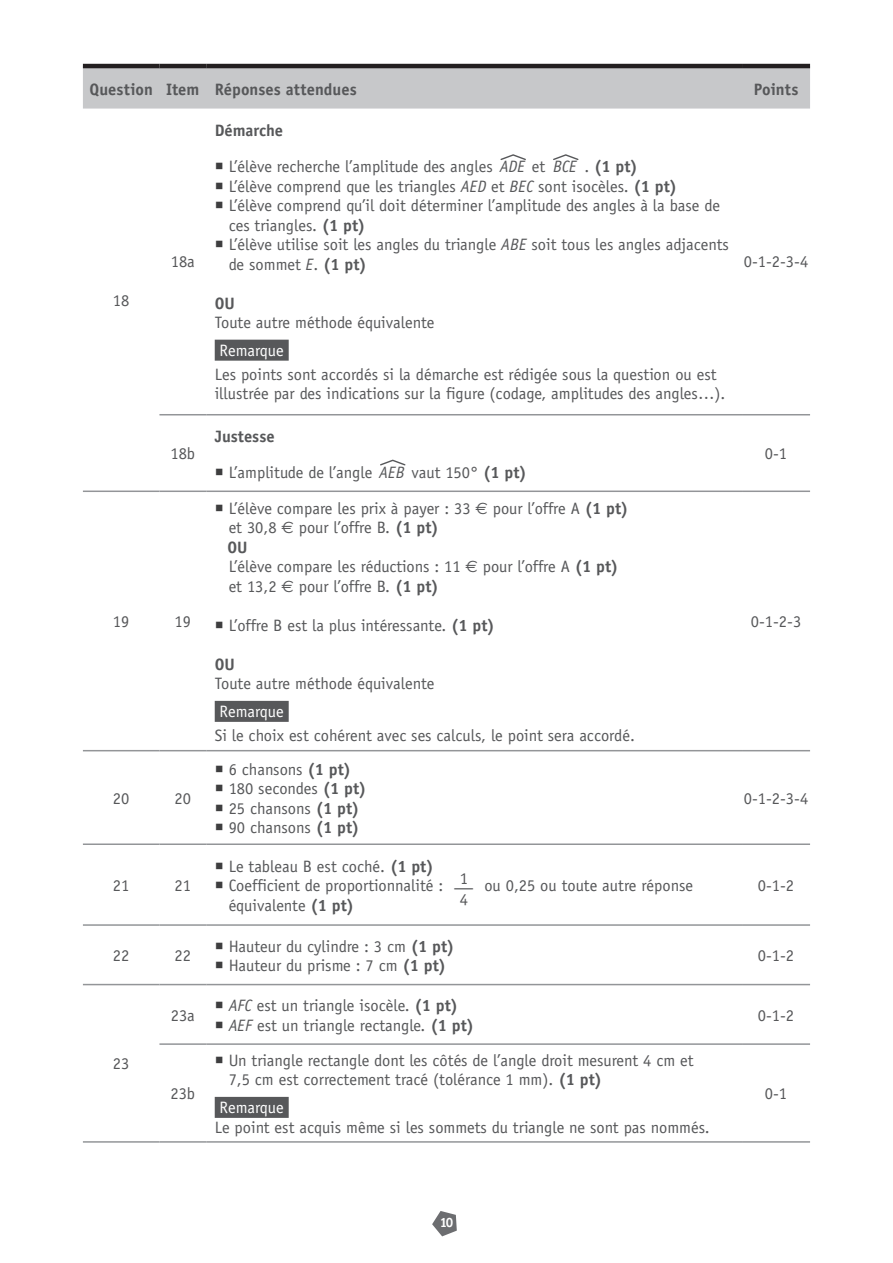
<style>
.page{position:relative;width:893px;height:1263px;background:#fff}
.page>*{position:absolute;margin:0;border:0;box-sizing:border-box;transform-origin:0 0}
.t1{font:16.5px/19.5px "Officina Sans";color:#57585a}
.t2{font:700 16.5px "Officina Sans";color:#57585a}
.t3{font:16.5px "Officina Sans";color:#fff}
.t4{font:italic 16.5px "Officina Sans";color:#57585a}
.t5{font:16.5px/12px "Officina Sans";color:#57585a;text-align:center;scale:2.5 1}
.t6{font:700 13.5px "Officina Serif";color:#fff}
.s1{color:#3e3e3f}
.s2{font-style:italic}
.s3{font-weight:400}
.s4{font-weight:700}
.s5{font-family:"Euro Sans"}
</style>
<div class="page">
<svg style="left:432px;top:1211px;width:25px;height:25px"></svg>
<div style="left:83px;top:68px;width:727px;height:41px;background:#c7c8ca"></div>
<hr style="left:159px;top:414px;width:47px;height:1px;background:#939598">
<hr style="left:742px;top:414px;width:68px;height:1px;background:#939598">
<hr style="left:159px;top:490px;width:47px;height:2px;background:#939598">
<hr style="left:742px;top:490px;width:68px;height:2px;background:#939598">
<hr style="left:159px;top:750px;width:47px;height:1px;background:#939598">
<hr style="left:742px;top:750px;width:68px;height:1px;background:#939598">
<hr style="left:159px;top:843px;width:47px;height:2px;background:#939598">
<hr style="left:742px;top:843px;width:68px;height:2px;background:#939598">
<hr style="left:159px;top:924px;width:47px;height:2px;background:#939598">
<hr style="left:742px;top:924px;width:68px;height:2px;background:#939598">
<hr style="left:159px;top:984px;width:47px;height:1px;background:#939598">
<hr style="left:742px;top:984px;width:68px;height:1px;background:#939598">
<hr style="left:159px;top:1043px;width:47px;height:2px;background:#939598">
<hr style="left:742px;top:1043px;width:68px;height:2px;background:#939598">
<hr style="left:159px;top:1141px;width:47px;height:2px;background:#939598">
<hr style="left:742px;top:1141px;width:68px;height:2px;background:#939598">
<hr style="left:206px;top:414px;width:536px;height:1px;background:#939598">
<hr style="left:206px;top:490px;width:536px;height:2px;background:#939598">
<hr style="left:206px;top:750px;width:536px;height:1px;background:#939598">
<hr style="left:206px;top:843px;width:536px;height:2px;background:#939598">
<hr style="left:206px;top:924px;width:536px;height:2px;background:#939598">
<hr style="left:206px;top:984px;width:536px;height:1px;background:#939598">
<hr style="left:206px;top:1043px;width:536px;height:2px;background:#939598">
<hr style="left:206px;top:1141px;width:536px;height:2px;background:#939598">
<hr style="left:83px;top:64px;width:76px;height:4px;background:#231f20">
<hr style="left:742px;top:64px;width:68px;height:4px;background:#231f20">
<hr style="left:159px;top:64px;width:47px;height:4px;background:#231f20">
<hr style="left:206px;top:64px;width:536px;height:4px;background:#231f20">
<hr style="left:83px;top:750px;width:76px;height:1px;background:#939598">
<hr style="left:83px;top:843px;width:76px;height:2px;background:#939598">
<hr style="left:83px;top:924px;width:76px;height:2px;background:#939598">
<hr style="left:83px;top:490px;width:76px;height:2px;background:#939598">
<hr style="left:83px;top:984px;width:76px;height:1px;background:#939598">
<hr style="left:83px;top:1141px;width:76px;height:2px;background:#939598">
<div style="left:215px;top:340px;width:74px;height:21px;background:#57585a"></div>
<svg style="left:500px;top:154px;width:26px;height:6px"></svg>
<svg style="left:553px;top:154px;width:26px;height:6px"></svg>
<svg style="left:380px;top:459px;width:26px;height:7px"></svg>
<div style="left:215px;top:701px;width:74px;height:21px;background:#57585a"></div>
<div style="left:215px;top:1097px;width:74px;height:21px;background:#57585a"></div>
<p class="t2" style="left:89px;top:79px;width:65px">Question</p>
<p class="t2" style="left:166px;top:79px;width:35px">Item</p>
<p class="t2" style="left:215px;top:79px;width:143px">Réponses attendues</p>
<p class="t2" style="left:754px;top:79px;width:46px">Points</p>
<p class="t1" style="left:113px;top:290px;width:18px">18</p>
<p class="t1" style="left:171px;top:252px;width:26px">18a</p>
<p class="t1" style="left:170px;top:444px;width:26px">18b</p>
<p class="t1" style="left:113px;top:612px;width:18px">19</p>
<p class="t1" style="left:175px;top:612px;width:18px">19</p>
<p class="t1" style="left:113px;top:788px;width:18px">20</p>
<p class="t1" style="left:175px;top:788px;width:18px">20</p>
<p class="t1" style="left:113px;top:875px;width:18px">21</p>
<p class="t1" style="left:175px;top:875px;width:18px">21</p>
<p class="t2" style="left:215px;top:120px;width:70px">Démarche</p>
<p class="t1" style="left:215px;top:157px;width:332px"><span class="s1">○</span> L’élève recherche l’amplitude des angles <span class="s2">ADE</span> et</p>
<p class="t4" style="left:553px;top:157px;width:25px">BCE</p>
<p class="t2" style="left:584px;top:156px;width:55px"><span class="s3">.</span> (1 pt)</p>
<p class="t1" style="left:215px;top:176px;width:464px"><span class="s1">○</span> L’élève comprend que les triangles <span class="s2">AED</span> et <span class="s2">BEC</span> sont isocèles. <span class="s4">(1 pt)</span></p>
<p class="t1" style="left:229px;top:196px;width:493px;text-indent:-14px"><span class="s1">○</span> L’élève comprend qu’il doit déterminer l’amplitude des angles à la base de ces triangles. <span class="s4">(1 pt)</span></p>
<p class="t1" style="left:229px;top:235px;width:502px;text-indent:-14px"><span class="s1">○</span> L’élève utilise soit les angles du triangle <span class="s2">ABE</span> soit tous les angles adjacents de sommet <span class="s2">E</span>. <span class="s4">(1 pt)</span></p>
<p class="t2" style="left:215px;top:293px;width:22px">OU</p>
<p class="t1" style="left:215px;top:313px;width:221px">Toute autre méthode équivalente</p>
<p class="t3" style="left:220px;top:341px;width:66px">Remarque</p>
<p class="t1" style="left:215px;top:365px;width:512px">Les points sont accordés si la démarche est rédigée sous la question ou est illustrée par des indications sur la figure (codage, amplitudes des angles…).</p>
<p class="t2" style="left:215px;top:426px;width:61px">Justesse</p>
<p class="t1" style="left:215px;top:462px;width:314px"><span class="s1">○</span> L’amplitude de l’angle <span class="s2">AEB</span> vaut 150° <span class="s4">(1 pt)</span></p>
<p class="t1" style="left:229px;top:498px;width:401px;text-indent:-14px"><span class="s1">○</span> L’élève compare les prix à payer : 33 <span class="s5">E</span> pour l’offre A <span class="s4">(1 pt) </span>et 30,8 <span class="s5">E</span> pour l’offre B. <span class="s4">(1 pt)</span></p>
<p class="t2" style="left:227px;top:537px;width:22px">OU</p>
<p class="t1" style="left:229px;top:557px;width:391px">L’élève compare les réductions : 11 <span class="s5">E</span> pour l’offre A <span class="s4">(1 pt) </span>et 13,2 <span class="s5">E</span> pour l’offre B. <span class="s4">(1 pt)</span></p>
<p class="t1" style="left:215px;top:615px;width:282px"><span class="s1">○</span> L’offre B est la plus intéressante. <span class="s4">(1 pt)</span></p>
<p class="t2" style="left:215px;top:654px;width:22px">OU</p>
<p class="t1" style="left:215px;top:674px;width:221px">Toute autre méthode équivalente</p>
<p class="t3" style="left:220px;top:702px;width:66px">Remarque</p>
<p class="t1" style="left:215px;top:726px;width:422px">Si le choix est cohérent avec ses calculs, le point sera accordé.</p>
<p class="t1" style="left:215px;top:759px;width:138px"><span class="s1">○</span> 6 chansons <span class="s4">(1 pt)</span></p>
<p class="t1" style="left:215px;top:779px;width:153px"><span class="s1">○</span> 180 secondes <span class="s4">(1 pt)</span></p>
<p class="t1" style="left:215px;top:798px;width:146px"><span class="s1">○</span> 25 chansons <span class="s4">(1 pt)</span></p>
<p class="t1" style="left:215px;top:818px;width:146px"><span class="s1">○</span> 90 chansons <span class="s4">(1 pt)</span></p>
<p class="t1" style="left:215px;top:856px;width:220px"><span class="s1">○</span> Le tableau B est coché. <span class="s4">(1 pt)</span></p>
<p class="t1" style="left:215px;top:876px;width:230px"><span class="s1">○</span> Coefficient de proportionnalité :</p>
<p class="t1" style="left:229px;top:895px;width:127px">équivalente <span class="s4">(1 pt)</span></p>
<p class="t1" style="left:460px;top:868px;width:10px">1</p>
<p class="t5" style="left:453px;top:881px;width:10px">−<br>4</p>
<p class="t1" style="left:484px;top:876px;width:210px">ou 0,25 ou toute autre réponse</p>
<p class="t1" style="left:113px;top:946px;width:18px">22</p>
<p class="t1" style="left:175px;top:946px;width:18px">22</p>
<p class="t1" style="left:215px;top:936px;width:241px"><span class="s1">○</span> Hauteur du cylindre : 3 cm <span class="s4">(1 pt)</span></p>
<p class="t1" style="left:215px;top:956px;width:233px"><span class="s1">○</span> Hauteur du prisme : 7 cm <span class="s4">(1 pt)</span></p>
<p class="t1" style="left:113px;top:1054px;width:18px">23</p>
<p class="t1" style="left:171px;top:1005px;width:26px">23a</p>
<p class="t1" style="left:215px;top:996px;width:245px"><span class="s1">○</span> <span class="s2">AFC</span> est un triangle isocèle. <span class="s4">(1 pt)</span></p>
<p class="t1" style="left:215px;top:1015px;width:261px"><span class="s1">○</span> <span class="s2">AEF</span> est un triangle rectangle. <span class="s4">(1 pt)</span></p>
<p class="t1" style="left:170px;top:1084px;width:26px">23b</p>
<p class="t1" style="left:229px;top:1050px;width:466px;text-indent:-14px"><span class="s1">○</span> Un triangle rectangle dont les côtés de l’angle droit mesurent 4 cm et<br>7,5 cm est correctement tracé (tolérance 1 mm). <span class="s4">(1 pt)</span></p>
<p class="t3" style="left:220px;top:1098px;width:66px">Remarque</p>
<p class="t1" style="left:215px;top:1117px;width:497px">Le point est acquis même si les sommets du triangle ne sont pas nommés.</p>
<p class="t1" style="left:744px;top:252px;width:66px">0-1-2-3-4</p>
<p class="t1" style="left:765px;top:444px;width:24px">0-1</p>
<p class="t1" style="left:751px;top:612px;width:52px">0-1-2-3</p>
<p class="t1" style="left:744px;top:788px;width:66px">0-1-2-3-4</p>
<p class="t1" style="left:758px;top:875px;width:38px">0-1-2</p>
<p class="t1" style="left:758px;top:946px;width:38px">0-1-2</p>
<p class="t1" style="left:758px;top:1005px;width:38px">0-1-2</p>
<p class="t1" style="left:765px;top:1084px;width:24px">0-1</p>
<p class="t6" style="left:440px;top:1214px;width:15px">10</p>
</div>
